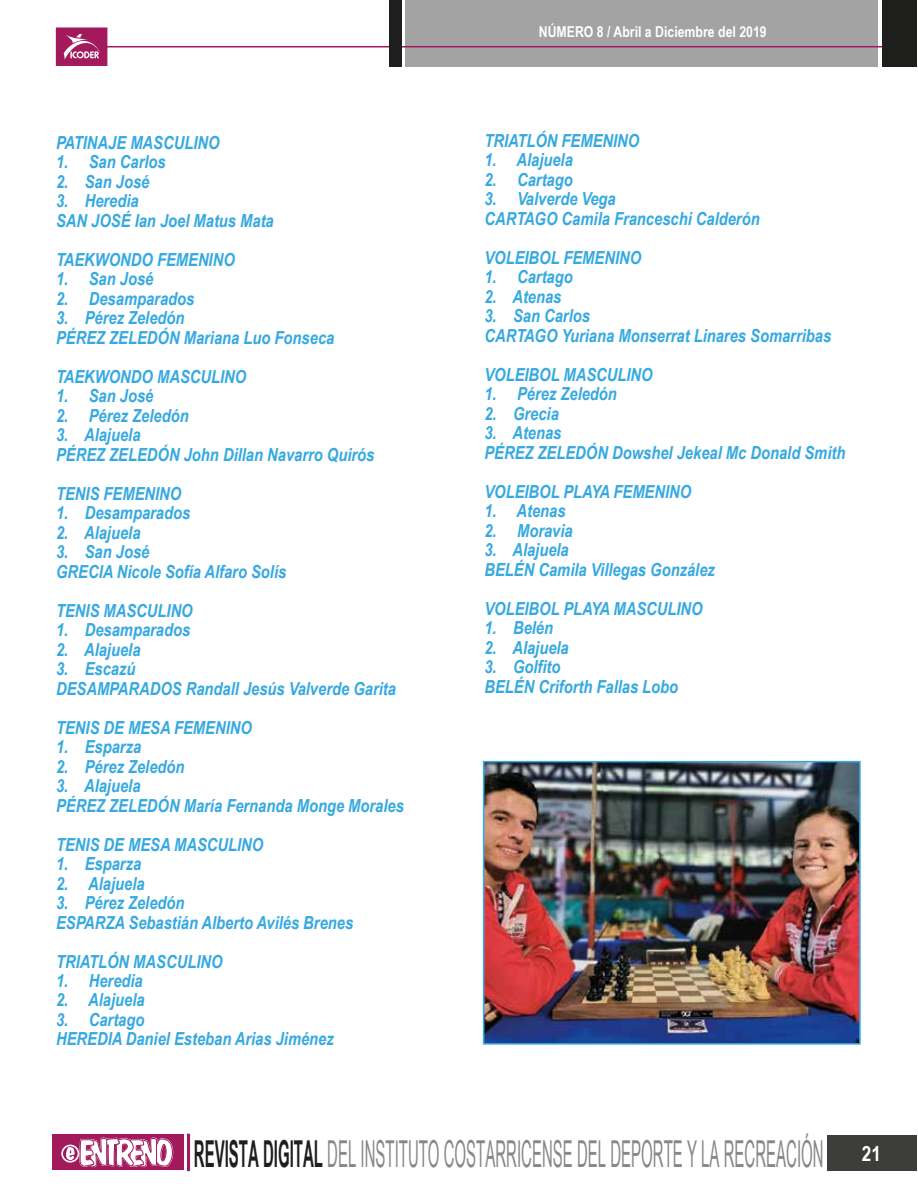
<style>
.page{position:relative;width:918px;height:1188px;background:#fff}
.page>*{position:absolute;margin:0;border:0;box-sizing:border-box;transform-origin:0 0}
.t1{font:37.2px "Arial Narrow";color:#878787;scale:.49 1}
.t2{font:italic 700 18px/19.5px "Arial Narrow";color:#36a9e1}
.t3{font:700 15px "Arial Narrow";color:#fff}
.s1{font-weight:700;color:#1e1e1c}
</style>
<div class="page">
<div style="left:406px;top:0;width:472px;height:67px;background:#a4a3a3"></div>
<div style="left:56px;top:27px;width:51px;height:39px;background:#a21a5b;border:2px solid #a21a5b"></div>
<hr style="left:99px;top:46px;width:791px;height:1px;background:#a21a5b">
<div style="left:389px;top:0;width:13px;height:67px;background:#1e1e1c"></div>
<div style="left:882px;top:0;width:35px;height:67px;background:#1e1e1c"></div>
<svg style="left:64px;top:34px;width:36px;height:26px"></svg>
<img style="left:486px;top:764px;width:372px;height:278px">
<div style="left:483px;top:761px;width:378px;height:284px;border:2px solid #36a9e1"></div>
<div style="left:53px;top:1134px;width:131px;height:36px;background:#a21a5b"></div>
<hr style="left:187px;top:1134px;width:3px;height:37px;background:#a21a5b">
<div style="left:827px;top:1136px;width:90px;height:35px;background:#3d3d3b"></div>
<svg style="left:66px;top:1137px;width:107px;height:31px"></svg>
<div style="left:62px;top:1145px;width:17px;height:17px;border:1px solid #fff;border-radius:50%"></div>
<div style="left:62px;top:1146px;width:16px;height:16px;border:1px solid #fff;border-radius:50%"></div>
<p class="t2" style="left:56px;top:132px;width:165px">PATINAJE MASCULINO</p>
<p class="t2" style="left:56px;top:151px;width:111px">1. San Carlos</p>
<p class="t2" style="left:56px;top:171px;width:95px">2. San José</p>
<p class="t2" style="left:56px;top:190px;width:219px">3. Heredia<br>SAN JOSÉ Ian Joel Matus Mata</p>
<p class="t2" style="left:56px;top:249px;width:180px">TAEKWONDO FEMENINO</p>
<p class="t2" style="left:56px;top:268px;width:99px">1. San José</p>
<p class="t2" style="left:56px;top:288px;width:140px">2. Desamparados</p>
<p class="t2" style="left:56px;top:307px;width:280px">3. Pérez Zeledón<br>PÉREZ ZELEDÓN Mariana Luo Fonseca</p>
<p class="t2" style="left:56px;top:366px;width:192px">TAEKWONDO MASCULINO</p>
<p class="t2" style="left:56px;top:385px;width:99px">1. San José</p>
<p class="t2" style="left:56px;top:405px;width:134px">2. Pérez Zeledón</p>
<p class="t2" style="left:56px;top:424px;width:320px">3. Alajuela<br>PÉREZ ZELEDÓN John Dillan Navarro Quirós</p>
<p class="t2" style="left:56px;top:483px;width:127px">TENIS FEMENINO</p>
<p class="t2" style="left:56px;top:502px;width:136px">1. Desamparados</p>
<p class="t2" style="left:56px;top:522px;width:86px">2. Alajuela</p>
<p class="t2" style="left:56px;top:541px;width:232px">3. San José<br>GRECIA Nicole Sofía Alfaro Solís</p>
<p class="t2" style="left:56px;top:600px;width:138px">TENIS MASCULINO</p>
<p class="t2" style="left:56px;top:619px;width:136px">1. Desamparados</p>
<p class="t2" style="left:56px;top:639px;width:86px">2. Alajuela</p>
<p class="t2" style="left:56px;top:658px;width:341px">3. Escazú<br>DESAMPARADOS Randall Jesús Valverde Garita</p>
<p class="t2" style="left:56px;top:717px;width:197px">TENIS DE MESA FEMENINO</p>
<p class="t2" style="left:56px;top:736px;width:87px">1. Esparza</p>
<p class="t2" style="left:56px;top:756px;width:130px">2. Pérez Zeledón</p>
<p class="t2" style="left:56px;top:775px;width:349px">3. Alajuela<br>PÉREZ ZELEDÓN María Fernanda Monge Morales</p>
<p class="t2" style="left:56px;top:834px;width:209px">TENIS DE MESA MASCULINO</p>
<p class="t2" style="left:56px;top:853px;width:87px">1. Esparza</p>
<p class="t2" style="left:56px;top:873px;width:90px">2. Alajuela</p>
<p class="t2" style="left:56px;top:892px;width:299px">3. Pérez Zeledón<br>ESPARZA Sebastián Alberto Avilés Brenes</p>
<p class="t2" style="left:56px;top:951px;width:168px">TRIATLÓN MASCULINO</p>
<p class="t2" style="left:56px;top:970px;width:88px">1. Heredia</p>
<p class="t2" style="left:56px;top:990px;width:90px">2. Alajuela</p>
<p class="t2" style="left:56px;top:1009px;width:279px">3. Cartago<br>HEREDIA Daniel Esteban Arias Jiménez</p>
<p class="t3" style="left:539px;top:21px;width:229px">NÚMERO 8 / Abril a Diciembre del 2019</p>
<p class="t2" style="left:484px;top:130px;width:156px">TRIATLÓN FEMENINO</p>
<p class="t2" style="left:484px;top:150px;width:90px">1. Alajuela</p>
<p class="t2" style="left:484px;top:169px;width:90px">2. Cartago</p>
<p class="t2" style="left:484px;top:189px;width:277px">3. Valverde Vega<br>CARTAGO Camila Franceschi Calderón</p>
<p class="t2" style="left:484px;top:247px;width:158px">VOLEIBOL FEMENINO</p>
<p class="t2" style="left:484px;top:267px;width:90px">1. Cartago</p>
<p class="t2" style="left:484px;top:286px;width:79px">2. Atenas</p>
<p class="t2" style="left:484px;top:305px;width:348px">3. San Carlos<br>CARTAGO Yuriana Monserrat Linares Somarribas</p>
<p class="t2" style="left:484px;top:364px;width:170px">VOLEIBOL MASCULINO</p>
<p class="t2" style="left:484px;top:383px;width:134px">1. Pérez Zeledón</p>
<p class="t2" style="left:484px;top:403px;width:76px">2. Grecia</p>
<p class="t2" style="left:484px;top:422px;width:362px">3. Atenas<br>PÉREZ ZELEDÓN Dowshel Jekeal Mc Donald Smith</p>
<p class="t2" style="left:484px;top:481px;width:208px">VOLEIBOL PLAYA FEMENINO</p>
<p class="t2" style="left:484px;top:500px;width:83px">1. Atenas</p>
<p class="t2" style="left:484px;top:520px;width:90px">2. Moravia</p>
<p class="t2" style="left:484px;top:539px;width:232px">3. Alajuela<br>BELÉN Camila Villegas González</p>
<p class="t2" style="left:484px;top:598px;width:220px">VOLEIBOL PLAYA MASCULINO</p>
<p class="t2" style="left:484px;top:617px;width:70px">1. Belén</p>
<p class="t2" style="left:484px;top:637px;width:86px">2. Alajuela</p>
<p class="t2" style="left:484px;top:656px;width:195px">3. Golfito<br>BELÉN Criforth Fallas Lobo</p>
<h1 class="t1" style="left:194px;top:1126px;width:1404px"><span class="s1">REVISTA DIGITAL</span> DEL INSTITUTO COSTARRICENSE DEL DEPORTE Y LA RECREACIÓN <sup>21</sup></h1>
</div>
